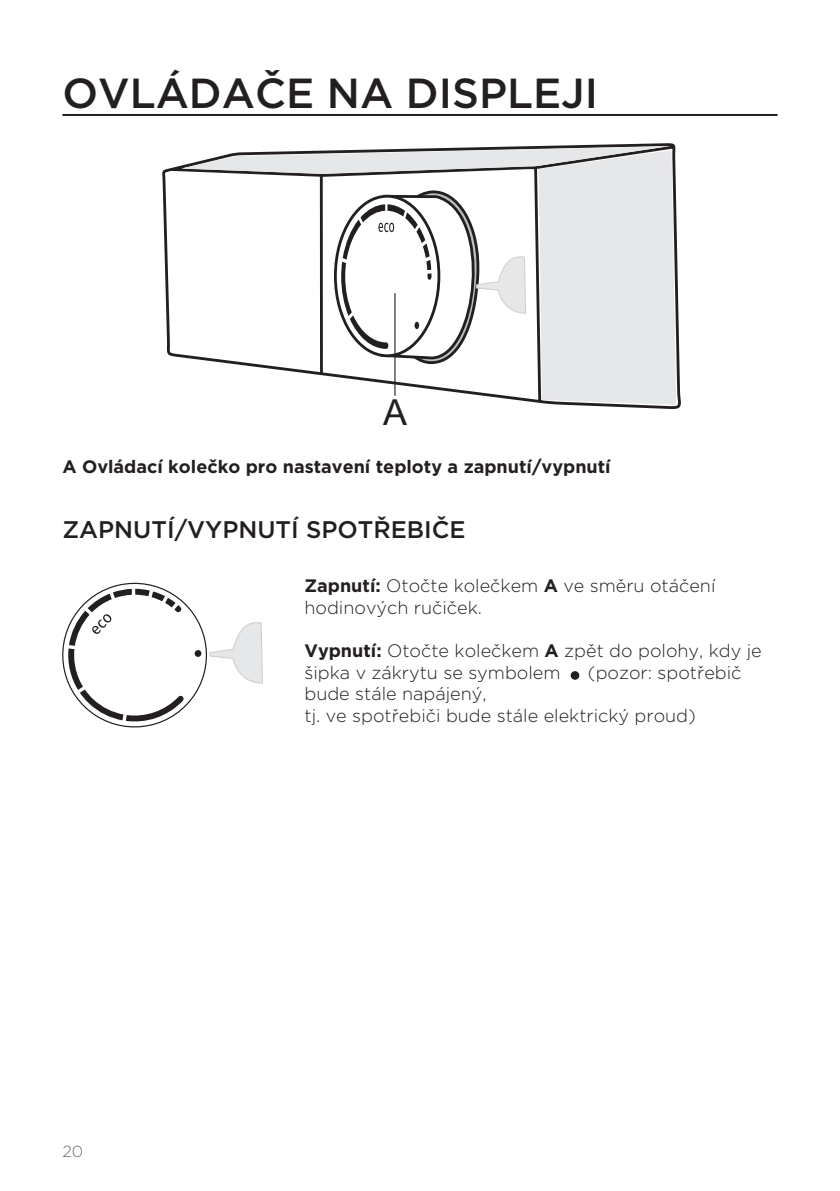
<style>
.page{position:relative;width:840px;height:1191px;background:#fff}
.page>*{position:absolute;margin:0;border:0;box-sizing:border-box;transform-origin:0 0}
.glavni_naslov{font:500 42px "Gotham";color:#231f20}
.t1{font:35.8px "Arial";color:#231f20}
.podnaslov1-1{font:500 24px "Gotham";color:#231f20}
.besedilo{font:300 18px/21.6px "Gotham";color:#231f20}
.besedilo-2{font:700 18px "Gotham";color:#231f20}
.t2{font:300 16px "Gotham";color:#6c6d70}
.s1{font-weight:700}
</style>
<div class="page">
<hr style="left:62px;top:114px;width:715px;height:2px;background:#231f20">
<svg style="left:570px;top:671px;width:9px;height:9px"></svg>
<svg style="left:162px;top:143px;width:519px;height:266px"></svg>
<svg style="left:184px;top:145px;width:493px;height:260px"></svg>
<svg style="left:389px;top:223px;width:5px;height:9px"></svg>
<svg style="left:62px;top:582px;width:201px;height:146px"></svg>
<p class="glavni_naslov" style="left:62px;top:66px;width:537px">OVLÁDAČE NA DISPLEJI</p>
<p class="t1" style="left:383px;top:389px;width:25px">A</p>
<p class="besedilo-2" style="left:62px;top:455px;width:549px">A Ovládací kolečko pro nastavení teploty a zapnutí/vypnutí</p>
<p class="podnaslov1-1" style="left:62px;top:514px;width:404px">ZAPNUTÍ/VYPNUTÍ SPOTŘEBIČE</p>
<p class="besedilo" style="left:304px;top:574px;width:412px"><span class="s1">Zapnutí:</span> Otočte kolečkem <span class="s1">A</span> ve směru otáčení hodinových ručiček.</p>
<p class="besedilo" style="left:304px;top:639px;width:458px"><span class="s1">Vypnutí:</span> Otočte kolečkem <span class="s1">A</span> zpět do polohy, kdy je šipka v zákrytu se symbolem</p>
<p class="besedilo" style="left:587px;top:661px;width:155px">(pozor: spotřebič</p>
<p class="t2" style="left:62px;top:1140px;width:22px">20</p>
<p class="besedilo" style="left:304px;top:682px;width:183px">bude stále napájený,</p>
<p class="besedilo" style="left:304px;top:704px;width:393px">tj. ve spotřebiči bude stále elektrický proud)</p>
</div>
